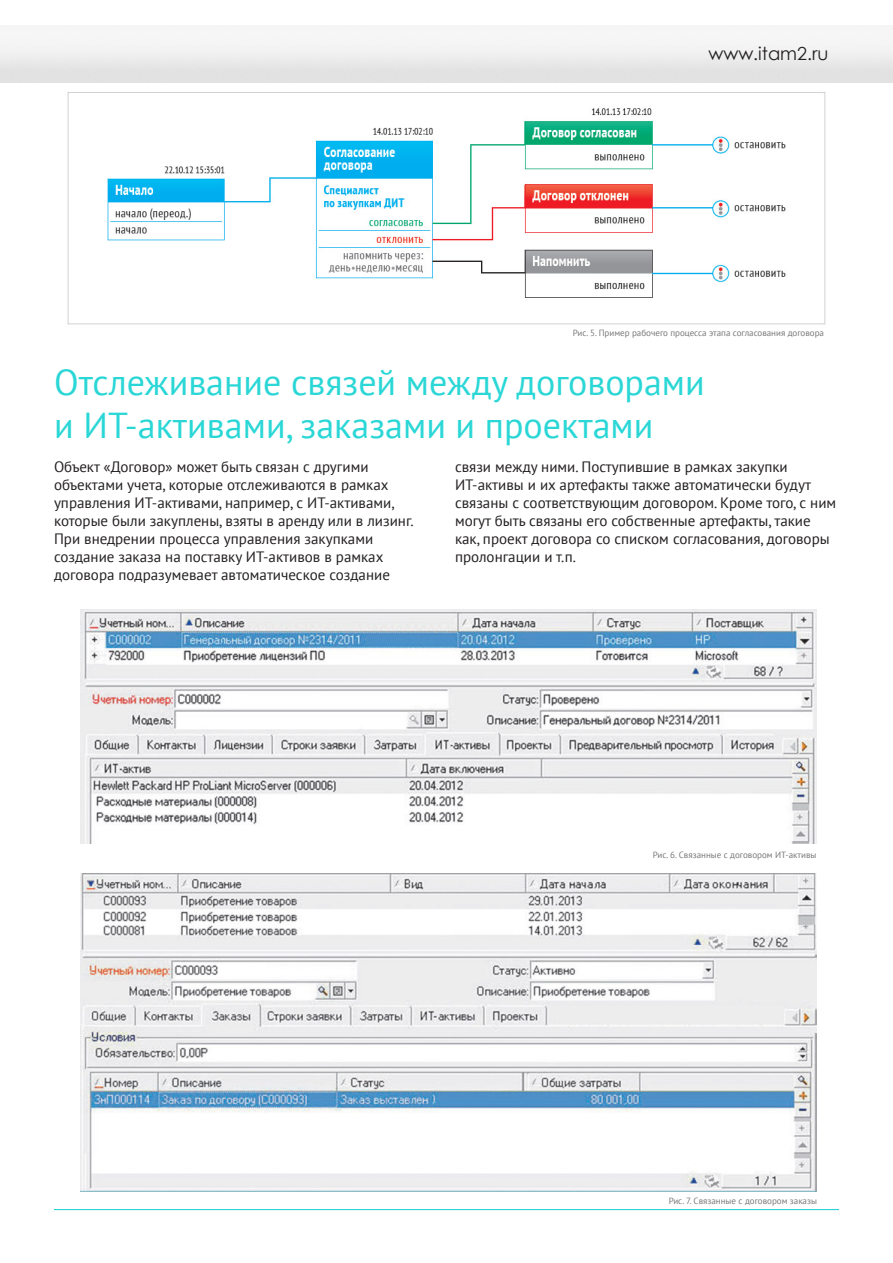
<style>
.page{position:relative;width:893px;height:1263px;background:#fff}
.page>*{position:absolute;margin:0;border:0;box-sizing:border-box;transform-origin:0 0}
.t1{font:36px "PT Sans";color:#2ad7d6}
.t2{font:18px "Century Gothic";color:#231f20}
.t3{font:15px/18px "PT Sans";color:#231f20}
.t4{font:9px "PT Sans";color:#777}
</style>
<div class="page">
<img style="left:81px;top:609px;width:736px;height:235px">
<img style="left:81px;top:873px;width:736px;height:319px">
<img style="left:67px;top:92px;width:759px;height:233px">
<hr style="left:54px;top:1209px;width:785px;height:1px;background:#2ad3d6">
<p class="t2" style="left:708px;top:41px;width:122px">www.itam2.ru</p>
<p class="t4" style="left:573px;top:327px;width:253px">Рис. 5. Пример рабочего процесса этапа согласования договора</p>
<p class="t1" style="left:54px;top:359px;width:652px">Отслеживание связей между договорами</p>
<p class="t1" style="left:54px;top:402px;width:601px">и ИТ-активами, заказами и проектами</p>
<p class="t3" style="left:54px;top:457px;width:361px">Объект «Договор» может быть связан с другими объектами учета, которые отслеживаются в рамках управления ИТ-активами, например, с ИТ-активами, которые были закуплены, взяты в аренду или в лизинг.<br>При внедрении процесса управления закупками создание заказа на поставку ИТ-активов в рамках договора подразумевает автоматическое создание</p>
<p class="t3" style="left:455px;top:457px;width:383px">связи между ними. Поступившие в рамках закупки ИТ-активы и их артефакты также автоматически будут связаны с соответствующим договором. Кроме того, с ним могут быть связаны его собственные артефакты, такие как, проект договора со списком согласования, договоры пролонгации и т.п.</p>
<p class="t4" style="left:653px;top:849px;width:165px">Рис. 6. Связанные с договором ИТ-активы</p>
<p class="t4" style="left:669px;top:1195px;width:150px">Рис. 7. Связанные с договором заказы</p>
</div>
